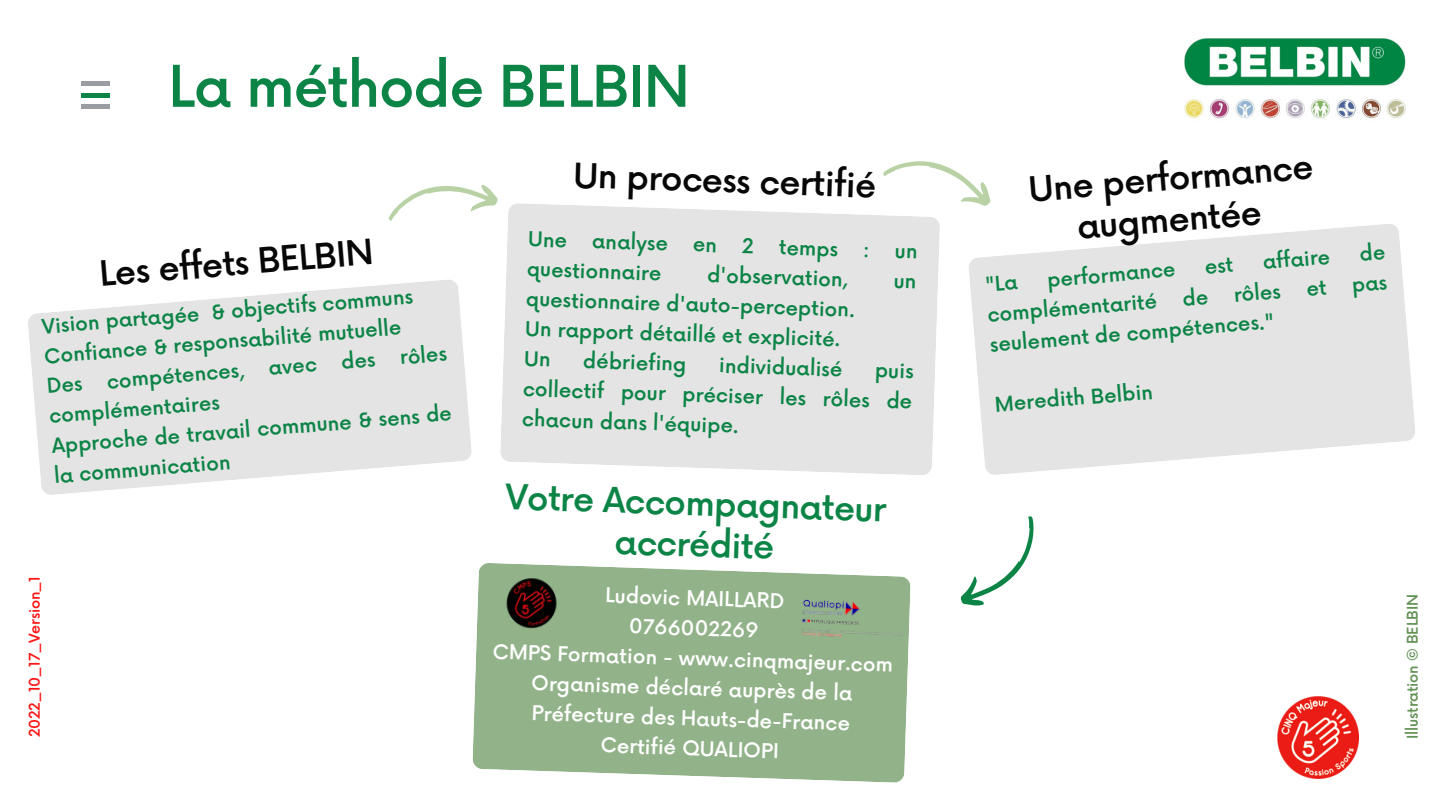
<style>
.page{position:relative;width:1440px;height:810px;background:#fff}
.page>*{position:absolute;margin:0;border:0;box-sizing:border-box;transform-origin:0 0}
.t1{font:500 56px "Now";letter-spacing:-.02em;color:#0b8446}
.t2{font:500 34px/41.3px "Now";color:#070707;text-align:center}
.t3{font:500 34px/41.2px "Now";color:#0b8446;text-align:center}
.t4{font:500 20px/29.9px "Now";color:#0b8446}
.t5{font:500 20px/30px "Now";color:#fff;text-align:center}
.t6{font:500 14.5px "Now";letter-spacing:-.01em;color:#ff1616}
.t7{font:500 14.5px "Now";letter-spacing:-.01em;color:#639255}
</style>
<div class="page">
<div style="left:500px;top:203px;width:440px;height:272px;background:#e4e4e4"></div>
<svg style="left:969px;top:224px;width:446px;height:251px;fill:#e4e4e4"></svg>
<svg style="left:472px;top:563px;width:439px;height:220px;background:#9bb993"></svg>
<img style="left:800px;top:587px;width:111px;height:61px">
<img style="left:500px;top:574px;width:59px;height:61px">
<svg style="left:28px;top:280px;width:444px;height:215px;fill:#e4e4e4"></svg>
<svg style="left:388px;top:184px;width:110px;height:37px"></svg>
<svg style="left:882px;top:161px;width:109px;height:52px"></svg>
<svg style="left:960px;top:516px;width:74px;height:90px"></svg>
<div style="left:82px;top:81px;width:28px;height:5px;background:#999ca2"></div>
<hr style="left:82px;top:93px;width:28px;height:4px;background:#0b8446">
<hr style="left:82px;top:105px;width:28px;height:4px;background:#999ca2">
<img style="left:1185px;top:38px;width:220px;height:81px">
<img style="left:1277px;top:696px;width:82px;height:82px">
<svg style="left:529px;top:231px;width:37px;height:16px"></svg>
<svg style="left:694px;top:241px;width:22px;height:11px"></svg>
<svg style="left:742px;top:238px;width:11px;height:15px"></svg>
<svg style="left:865px;top:247px;width:3px;height:10px"></svg>
<svg style="left:896px;top:248px;width:20px;height:11px"></svg>
<svg style="left:895px;top:278px;width:20px;height:11px"></svg>
<svg style="left:986px;top:275px;width:32px;height:16px"></svg>
<svg style="left:1206px;top:257px;width:27px;height:17px"></svg>
<svg style="left:1360px;top:242px;width:25px;height:19px"></svg>
<svg style="left:1183px;top:287px;width:25px;height:19px"></svg>
<svg style="left:1307px;top:280px;width:19px;height:16px"></svg>
<svg style="left:1353px;top:279px;width:34px;height:19px"></svg>
<h1 class="t1" style="left:168px;top:56px;width:523px">La méthode BELBIN</h1>
<h2 class="t2" style="left:98px;top:256px;width:276px;rotate:-5deg">Les effets BELBIN</h2>
<p class="t4" style="left:40px;top:314px;width:403px;rotate:-5deg">Vision partagée &amp; objectifs communs<br>Confiance &amp; responsabilité mutuelle<br>Des compétences, avec des rôles complémentaires<br>Approche de travail commune &amp; sens de la communication</p>
<p class="t6" style="left:27px;top:737px;width:163px;rotate:-90deg">2022_10_17_Version_1</p>
<h2 class="t2" style="left:574px;top:156px;width:305px;rotate:2deg">Un process certifié</h2>
<p class="t4" style="left:593px;top:227px;width:77px;rotate:2deg">analyse</p>
<p class="t4" style="left:779px;top:233px;width:61px;rotate:2deg">temps</p>
<p class="t4" style="left:527px;top:255px;width:136px;rotate:2deg">questionnaire</p>
<p class="t4" style="left:708px;top:261px;width:142px;rotate:2deg">d'observation,</p>
<p class="t4" style="left:526px;top:285px;width:331px;line-height:30.2px;rotate:2deg">questionnaire d'auto-perception.<br>Un rapport détaillé et explicité.<br>Un</p>
<p class="t4" style="left:584px;top:347px;width:105px;rotate:2deg">débriefing</p>
<p class="t4" style="left:720px;top:351px;width:125px;rotate:2deg">individualisé</p>
<p class="t4" style="left:525px;top:344px;width:391px;line-height:30.3px;text-align:justify;text-indent:351px;rotate:2deg">puis collectif pour préciser les rôles de chacun dans l'équipe.</p>
<h2 class="t3" style="left:506px;top:478px;width:383px;rotate:2deg">Votre Accompagnateur accrédité</h2>
<p class="t5" style="left:495px;top:577px;width:402px;rotate:2deg">Ludovic MAILLARD<br>0766002269<br>CMPS Formation - www.cinqmajeur.com<br>Organisme déclaré auprès de la<br>Préfecture des Hauts-de-France<br>Certifié QUALIOPI</p>
<h2 class="t2" style="left:1027px;top:172px;width:287px;rotate:-5deg">Une performance augmentée</h2>
<p class="t4" style="left:1046px;top:266px;width:130px;rotate:-5deg">performance</p>
<p class="t4" style="left:1262px;top:248px;width:69px;rotate:-5deg">affaire</p>
<p class="t4" style="left:1233px;top:281px;width:49px;rotate:-5deg">rôles</p>
<p class="t4" style="left:989px;top:332px;width:287px;rotate:-5deg">seulement de compétences."</p>
<p class="t4" style="left:994px;top:391px;width:160px;rotate:-5deg">Meredith Belbin</p>
<p class="t4" style="left:986px;top:302px;width:171px;rotate:-5deg">complémentarité</p>
<p class="t7" style="left:1405px;top:739px;width:146px;rotate:-90deg">Illustration © BELBIN</p>
</div>
